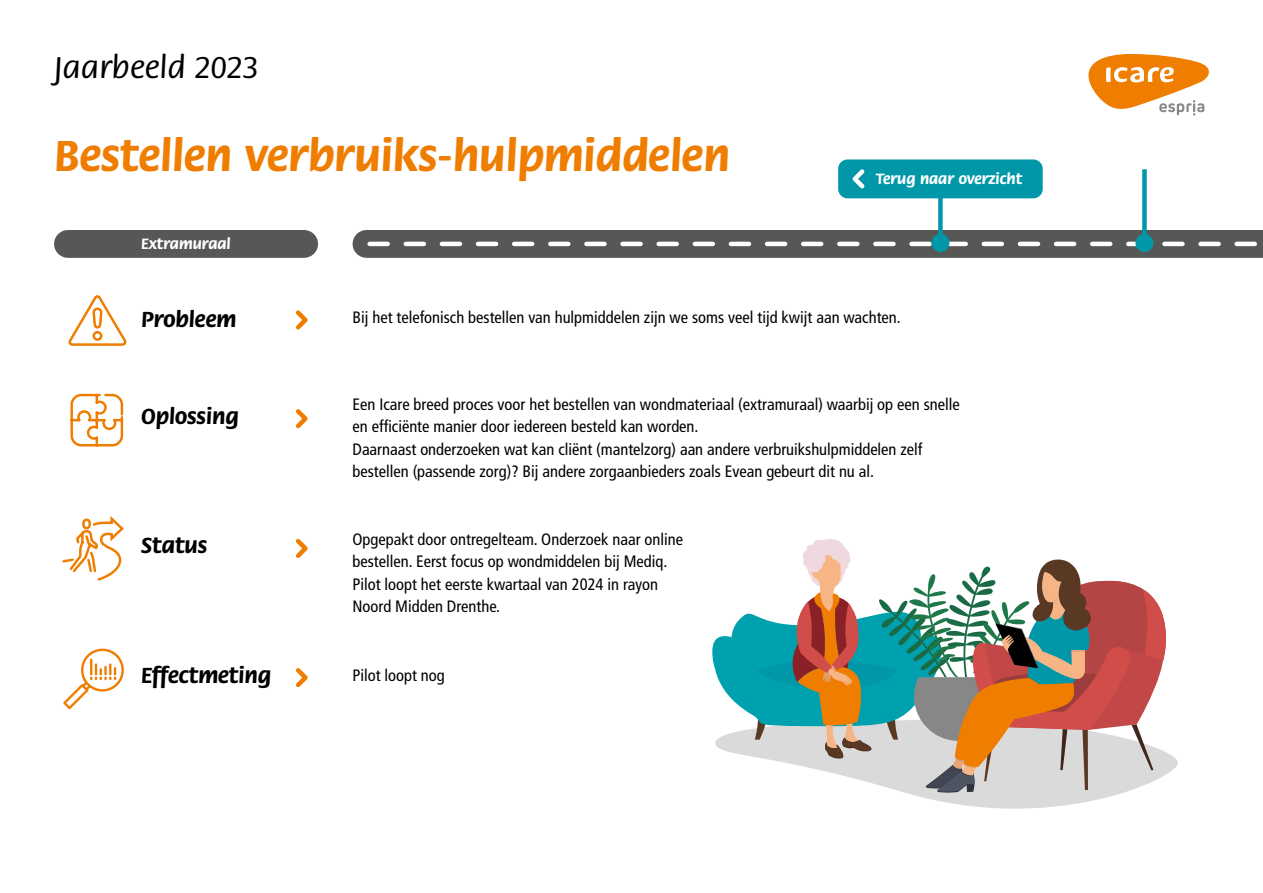
<style>
.page{position:relative;width:1263px;height:893px;background:#fff}
.page>*{position:absolute;margin:0;border:0;box-sizing:border-box;transform-origin:0 0}
.t1{font:700 46.2px "Flora Std";color:#ef7d00}
.t2{font:500 33.15px "Flora Std";color:#000}
.t3{font:700 23.25px "Flora Std";color:#000}
.t4{font:condensed 16.5px/22.5px "Frutiger LT Std";color:#000}
.t5{font:700 15.9px "Flora Std";color:#fff}
</style>
<div class="page">
<svg style="left:1088px;top:54px;width:121px;height:62px"></svg>
<div style="left:68px;top:230px;width:236px;height:28px;background:#575756"></div>
<svg style="left:712px;top:539px;width:466px;height:270px"></svg>
<svg style="left:69px;top:295px;width:58px;height:51px"></svg>
<svg style="left:296px;top:310px;width:12px;height:20px"></svg>
<svg style="left:295px;top:409px;width:13px;height:20px"></svg>
<svg style="left:295px;top:538px;width:13px;height:20px"></svg>
<svg style="left:295px;top:668px;width:13px;height:20px"></svg>
<svg style="left:70px;top:393px;width:54px;height:54px"></svg>
<svg style="left:63px;top:649px;width:61px;height:60px"></svg>
<svg style="left:62px;top:516px;width:62px;height:65px"></svg>
<div style="left:366px;top:230px;width:897px;height:28px;background:#575756"></div>
<svg style="left:370px;top:242px;width:887px;height:4px"></svg>
<div style="left:938px;top:169px;width:5px;height:74px;background:#0098a9"></div>
<div style="left:931px;top:234px;width:18px;height:18px;background:#0098a9;border-radius:50%"></div>
<div style="left:1142px;top:169px;width:5px;height:74px;background:#0098a9"></div>
<div style="left:1135px;top:234px;width:18px;height:18px;background:#0098a9;border-radius:50%"></div>
<div style="left:838px;top:159px;width:205px;height:39px;background:#0098a9;border-radius:9px"></div>
<svg style="left:852px;top:169px;width:13px;height:20px"></svg>
<h2 class="t2" style="left:54px;top:50px;width:206px">Jaarbeeld 2023</h2>
<h1 class="t1" style="left:54px;top:131px;width:677px">Bestellen verbruiks-hulpmiddelen</h1>
<p class="t5" style="left:141px;top:235px;width:91px">Extramuraal</p>
<p class="t5" style="left:876px;top:171px;width:148px">Terug naar overzicht</p>
<h3 class="t3" style="left:141px;top:307px;width:97px">Probleem</h3>
<p class="t4" style="left:352px;top:306px;width:550px">Bij het telefonisch bestellen van hulpmiddelen zijn we soms veel tijd kwijt aan wachten.</p>
<h3 class="t3" style="left:141px;top:404px;width:99px">Oplossing</h3>
<p class="t4" style="left:352px;top:393px;width:609px">Een Icare breed proces voor het bestellen van wondmateriaal (extramuraal) waarbij op een snelle en efficiënte manier door iedereen besteld kan worden.<br>Daarnaast onderzoeken wat kan cliënt (mantelzorg) aan andere verbruikshulpmiddelen zelf bestellen (passende zorg)? Bij andere zorgaanbieders zoals Evean gebeurt dit nu al.</p>
<h3 class="t3" style="left:141px;top:533px;width:68px">Status</h3>
<p class="t4" style="left:352px;top:528px;width:332px">Opgepakt door ontregelteam. Onderzoek naar online bestellen. Eerst focus op wondmiddelen bij Mediq.<br>Pilot loopt het eerste kwartaal van 2024 in rayon Noord Midden Drenthe.</p>
<h3 class="t3" style="left:141px;top:663px;width:132px">Effectmeting</h3>
<p class="t4" style="left:352px;top:664px;width:94px">Pilot loopt nog</p>
</div>
